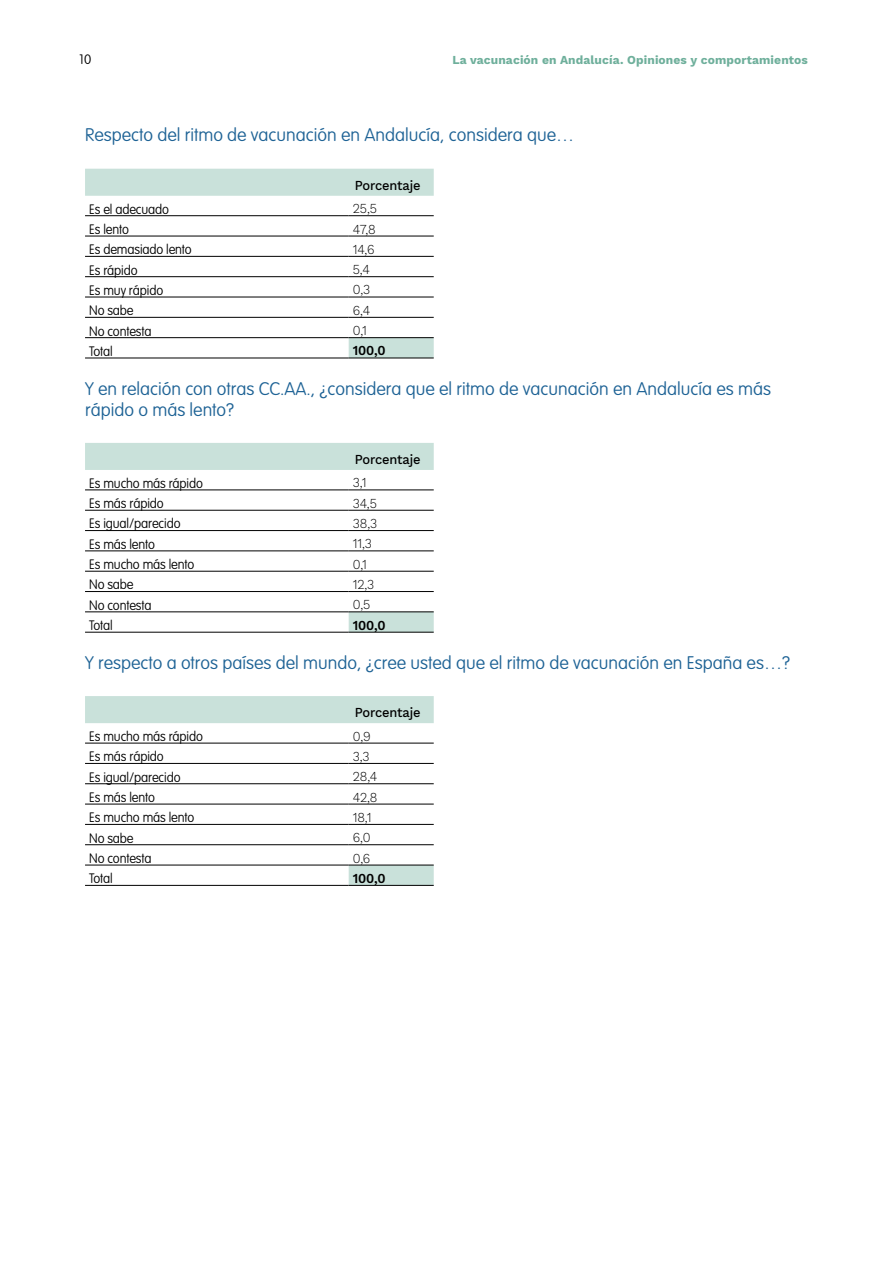
<style>
.page{position:relative;width:893px;height:1263px;background:#fff}
.page>*{position:absolute;margin:0;border:0;box-sizing:border-box;transform-origin:0 0}
.t1{font:100 18px/21px "VAG Rounded Std";color:#1d6295}
.t2{font:100 13.5px "VAG Rounded Std";letter-spacing:-.01em;color:#000;scale:.95 1}
.t3{font:300 13.5px "Work Sans";letter-spacing:-.01em;color:#000;scale:.95 1}
.t4{font:500 13.5px "Work Sans";letter-spacing:-.01em;color:#000;scale:.95 1}
.t5{font:600 13.5px "Work Sans";letter-spacing:-.01em;color:#000;scale:.95 1}
.t6{font:100 13.5px "VAG Rounded Std";letter-spacing:-.01em;color:#000}
.t7{font:700 12px "Work Sans";letter-spacing:.01em;color:#6eaf9b}
</style>
<div class="page">
<svg style="left:85px;top:169px;width:349px;height:189px"></svg>
<hr style="left:85px;top:215px;width:264px;height:1px;background:#000">
<hr style="left:349px;top:215px;width:85px;height:1px;background:#000">
<hr style="left:85px;top:236px;width:264px;height:1px;background:#000">
<hr style="left:349px;top:236px;width:85px;height:1px;background:#000">
<hr style="left:85px;top:256px;width:264px;height:1px;background:#000">
<hr style="left:349px;top:256px;width:85px;height:1px;background:#000">
<hr style="left:85px;top:276px;width:264px;height:1px;background:#000">
<hr style="left:349px;top:276px;width:85px;height:1px;background:#000">
<hr style="left:85px;top:297px;width:264px;height:1px;background:#000">
<hr style="left:349px;top:297px;width:85px;height:1px;background:#000">
<hr style="left:85px;top:317px;width:264px;height:1px;background:#000">
<hr style="left:349px;top:317px;width:85px;height:1px;background:#000">
<hr style="left:85px;top:337px;width:264px;height:1px;background:#000">
<hr style="left:349px;top:337px;width:85px;height:1px;background:#000">
<hr style="left:85px;top:358px;width:264px;height:1px;background:#000">
<hr style="left:349px;top:358px;width:85px;height:1px;background:#000">
<svg style="left:85px;top:443px;width:349px;height:189px"></svg>
<hr style="left:85px;top:489px;width:264px;height:1px;background:#000">
<hr style="left:349px;top:489px;width:85px;height:1px;background:#000">
<hr style="left:85px;top:510px;width:264px;height:1px;background:#000">
<hr style="left:349px;top:510px;width:85px;height:1px;background:#000">
<hr style="left:85px;top:530px;width:264px;height:1px;background:#000">
<hr style="left:349px;top:530px;width:85px;height:1px;background:#000">
<hr style="left:85px;top:550px;width:264px;height:1px;background:#000">
<hr style="left:349px;top:550px;width:85px;height:1px;background:#000">
<hr style="left:85px;top:571px;width:264px;height:1px;background:#000">
<hr style="left:349px;top:571px;width:85px;height:1px;background:#000">
<hr style="left:85px;top:591px;width:264px;height:1px;background:#000">
<hr style="left:349px;top:591px;width:85px;height:1px;background:#000">
<hr style="left:85px;top:611px;width:264px;height:1px;background:#000">
<hr style="left:349px;top:611px;width:85px;height:1px;background:#000">
<hr style="left:85px;top:632px;width:264px;height:1px;background:#000">
<hr style="left:349px;top:632px;width:85px;height:1px;background:#000">
<svg style="left:85px;top:696px;width:349px;height:189px"></svg>
<hr style="left:85px;top:743px;width:264px;height:1px;background:#000">
<hr style="left:349px;top:743px;width:85px;height:1px;background:#000">
<hr style="left:85px;top:763px;width:264px;height:1px;background:#000">
<hr style="left:349px;top:763px;width:85px;height:1px;background:#000">
<hr style="left:85px;top:783px;width:264px;height:1px;background:#000">
<hr style="left:349px;top:783px;width:85px;height:1px;background:#000">
<hr style="left:85px;top:804px;width:264px;height:1px;background:#000">
<hr style="left:349px;top:804px;width:85px;height:1px;background:#000">
<hr style="left:85px;top:824px;width:264px;height:1px;background:#000">
<hr style="left:349px;top:824px;width:85px;height:1px;background:#000">
<hr style="left:85px;top:844px;width:264px;height:1px;background:#000">
<hr style="left:349px;top:844px;width:85px;height:1px;background:#000">
<hr style="left:85px;top:865px;width:264px;height:1px;background:#000">
<hr style="left:349px;top:865px;width:85px;height:1px;background:#000">
<hr style="left:85px;top:885px;width:264px;height:1px;background:#000">
<hr style="left:349px;top:885px;width:85px;height:1px;background:#000">
<p class="t6" style="left:79px;top:51px;width:13px">10</p>
<p class="t7" style="left:452px;top:53px;width:357px">La vacunación en Andalucía. Opiniones y comportamientos</p>
<h1 class="t1" style="left:85px;top:125px;width:491px">Respecto del ritmo de vacunación en Andalucía, considera que…</h1>
<p class="t4" style="left:355px;top:177px;width:71px">Porcentaje</p>
<p class="t2" style="left:89px;top:201px;width:85px">Es el adecuado</p>
<p class="t3" style="left:353px;top:201px;width:27px">25,5</p>
<p class="t2" style="left:89px;top:221px;width:43px">Es lento</p>
<p class="t3" style="left:353px;top:221px;width:26px">47,8</p>
<p class="t2" style="left:89px;top:242px;width:109px">Es demasiado lento</p>
<p class="t3" style="left:353px;top:241px;width:24px">14,6</p>
<p class="t2" style="left:89px;top:262px;width:52px">Es rápido</p>
<p class="t3" style="left:353px;top:262px;width:19px">5,4</p>
<p class="t2" style="left:89px;top:282px;width:79px">Es muy rápido</p>
<p class="t3" style="left:353px;top:282px;width:20px">0,3</p>
<p class="t2" style="left:89px;top:303px;width:48px">No sabe</p>
<p class="t3" style="left:353px;top:302px;width:20px">6,4</p>
<p class="t2" style="left:89px;top:323px;width:67px">No contesta</p>
<p class="t3" style="left:353px;top:323px;width:16px">0,1</p>
<p class="t2" style="left:89px;top:343px;width:26px">Total</p>
<p class="t5" style="left:353px;top:343px;width:36px">100,0</p>
<h1 class="t1" style="left:85px;top:378px;width:687px">Y en relación con otras CC.AA., ¿considera que el ritmo de vacunación en Andalucía es más rápido o más lento?</h1>
<p class="t4" style="left:355px;top:451px;width:71px">Porcentaje</p>
<p class="t2" style="left:89px;top:475px;width:121px">Es mucho más rápido</p>
<p class="t3" style="left:353px;top:475px;width:16px">3,1</p>
<p class="t2" style="left:89px;top:496px;width:80px">Es más rápido</p>
<p class="t3" style="left:353px;top:495px;width:27px">34,5</p>
<p class="t2" style="left:89px;top:516px;width:98px">Es igual/parecido</p>
<p class="t3" style="left:353px;top:515px;width:27px">38,3</p>
<p class="t2" style="left:89px;top:536px;width:71px">Es más lento</p>
<p class="t3" style="left:353px;top:536px;width:21px">11,3</p>
<p class="t2" style="left:89px;top:557px;width:112px">Es mucho más lento</p>
<p class="t3" style="left:353px;top:556px;width:16px">0,1</p>
<p class="t2" style="left:89px;top:577px;width:48px">No sabe</p>
<p class="t3" style="left:353px;top:576px;width:24px">12,3</p>
<p class="t2" style="left:89px;top:597px;width:67px">No contesta</p>
<p class="t3" style="left:353px;top:597px;width:20px">0,5</p>
<p class="t2" style="left:89px;top:618px;width:26px">Total</p>
<p class="t5" style="left:353px;top:617px;width:36px">100,0</p>
<h1 class="t1" style="left:85px;top:653px;width:706px">Y respecto a otros países del mundo, ¿cree usted que el ritmo de vacunación en España es…?</h1>
<p class="t4" style="left:355px;top:705px;width:71px">Porcentaje</p>
<p class="t2" style="left:89px;top:728px;width:121px">Es mucho más rápido</p>
<p class="t3" style="left:353px;top:728px;width:20px">0,9</p>
<p class="t2" style="left:89px;top:749px;width:80px">Es más rápido</p>
<p class="t3" style="left:353px;top:748px;width:19px">3,3</p>
<p class="t2" style="left:89px;top:769px;width:98px">Es igual/parecido</p>
<p class="t3" style="left:353px;top:769px;width:27px">28,4</p>
<p class="t2" style="left:89px;top:789px;width:71px">Es más lento</p>
<p class="t3" style="left:353px;top:789px;width:27px">42,8</p>
<p class="t2" style="left:89px;top:810px;width:112px">Es mucho más lento</p>
<p class="t3" style="left:353px;top:809px;width:21px">18,1</p>
<p class="t2" style="left:89px;top:830px;width:48px">No sabe</p>
<p class="t3" style="left:353px;top:830px;width:20px">6,0</p>
<p class="t2" style="left:89px;top:850px;width:67px">No contesta</p>
<p class="t3" style="left:353px;top:850px;width:20px">0,6</p>
<p class="t2" style="left:89px;top:871px;width:26px">Total</p>
<p class="t5" style="left:353px;top:870px;width:36px">100,0</p>
</div>
